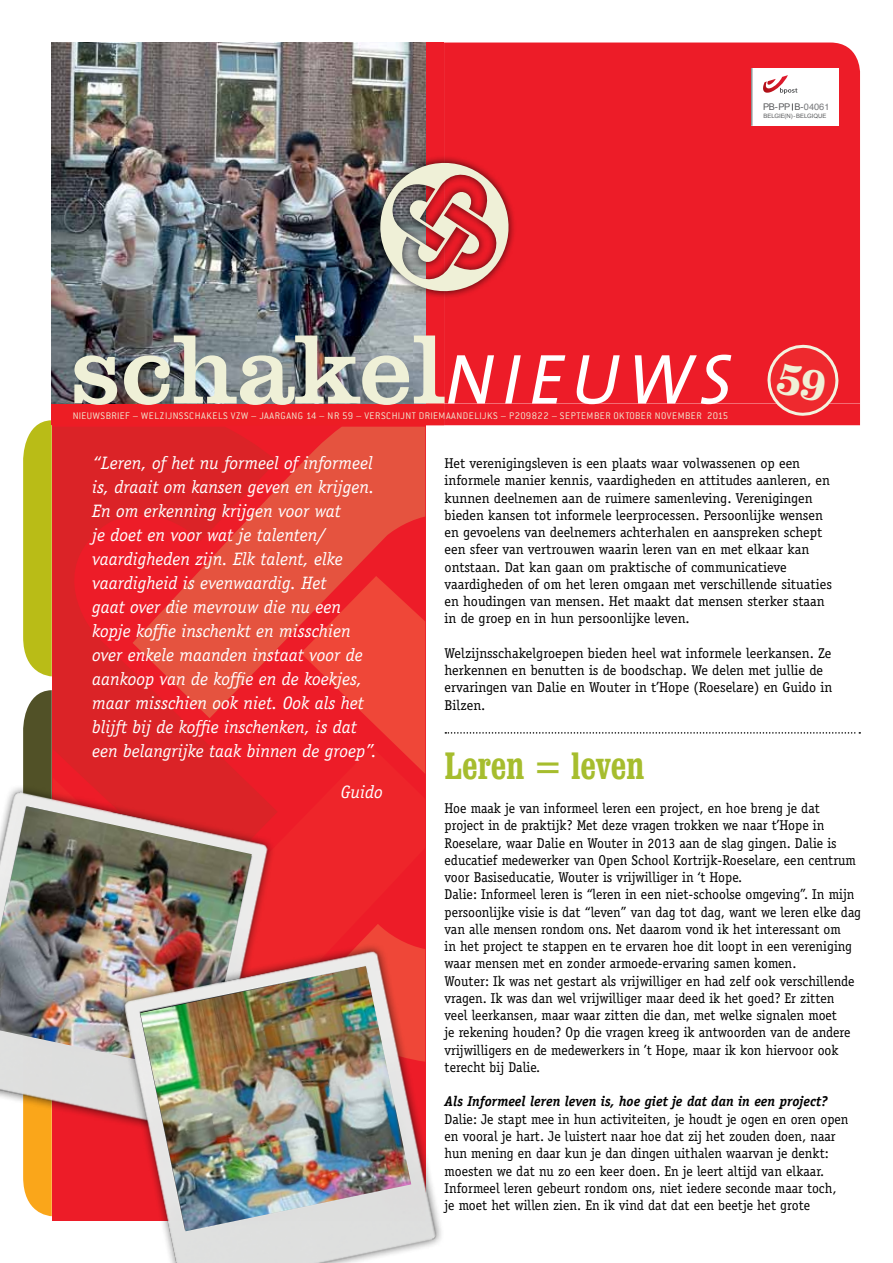
<style>
.page{position:relative;width:893px;height:1263px;background:#fff}
.page>*{position:absolute;margin:0;border:0;box-sizing:border-box;transform-origin:0 0}
.t1{font:700 condensed 37.5px "Clarendon BT";color:#a6bd2e}
.t2{font:italic 18px/24px "Officina Serif Std";color:#fff}
.t3{font:14.25px/17.2px "Officina Serif Std";color:#000}
.t4{font:italic 700 14.25px "Officina Serif Std";color:#000}
.t5{font:300 10.5px "Conduit ITC";letter-spacing:.055em;color:#f0f0d7}
.t6{font:9.15px "Arial";color:#58595b}
.t7{font:6px "Arial";letter-spacing:-.005em;color:#58595b}
.s1{font-family:"Helvetica";color:#77787b}
</style>
<div class="page">
<div style="left:444px;top:43px;width:416px;height:292px;background:#ed1c28"></div>
<img style="left:51px;top:43px;width:374px;height:292px">
<div style="left:372px;top:155px;width:145px;height:144px;background:#000;opacity:.75"></div>
<img style="left:375px;top:157px;width:139px;height:140px">
<div style="left:751px;top:68px;width:87px;height:58px;background:#fff"></div>
<hr style="left:751px;top:68px;width:1px;height:57px;background:#58595b">
<svg style="left:763px;top:75px;width:34px;height:19px"></svg>
<img style="left:0;top:787px;width:23px;height:315px">
<img style="left:0;top:806px;width:23px;height:268px">
<img style="left:91px;top:1216px;width:350px;height:47px">
<img style="left:140px;top:1216px;width:271px;height:15px">
<img style="left:23px;top:335px;width:837px;height:881px">
<p class="t6" style="left:763px;top:101px;width:68px">PB-PP B-<span class="s1">04061</span></p>
<p class="t7" style="left:763px;top:112px;width:64px">BELGIE(N) - BELGIQUE</p>
<p class="t5" style="left:73px;top:410px;width:494px">NIEUWSBRIEF – WELZIJNSSCHAKELS VZW – JAARGANG 14 – NR 59 – VERSCHIJNT DRIEMAANDELIJKS – P209822 – SEPTEMBER</p>
<p class="t5" style="left:614px;top:410px;width:28px">OKTOBER</p>
<p class="t5" style="left:655px;top:410px;width:19px">NOVEMBER</p>
<p class="t5" style="left:707px;top:410px;width:23px">2015</p>
<p class="t2" style="left:92px;top:451px;width:286px">“Leren, of het nu formeel of informeel is, draait om kansen geven en krijgen.<br>En om erkenning krijgen voor wat<br>je doet en voor wat je talenten/ vaardigheden zijn. Elk talent, elke vaardigheid is evenwaardig. Het<br>gaat over die mevrouw die nu een kopje koffie inschenkt en misschien over enkele maanden instaat voor de aankoop van de koffie en de koekjes, maar misschien ook niet. Ook als het blijft bij de koffie inschenken, is dat een belangrijke taak binnen de groep”.</p>
<p class="t2" style="left:341px;top:780px;width:43px">Guido</p>
<p class="t3" style="left:445px;top:455px;width:389px">Het verenigingsleven is een plaats waar volwassenen op een informele manier kennis, vaardigheden en attitudes aanleren, en kunnen deelnemen aan de ruimere samenleving. Verenigingen bieden kansen tot informele leerprocessen. Persoonlijke wensen en gevoelens van deelnemers achterhalen en aanspreken schept een sfeer van vertrouwen waarin leren van en met elkaar kan ontstaan. Dat kan gaan om praktische of communicatieve vaardigheden of om het leren omgaan met verschillende situaties en houdingen van mensen. Het maakt dat mensen sterker staan in de groep en in hun persoonlijke leven.</p>
<p class="t3" style="left:445px;top:644px;width:389px">Welzijnsschakelgroepen bieden heel wat informele leerkansen. Ze herkennen en benutten is de boodschap. We delen met jullie de ervaringen van Dalie en Wouter in t’Hope (Roeselare) en Guido in Bilzen.</p>
<h1 class="t1" style="left:445px;top:742px;width:201px">Leren = leven</h1>
<p class="t3" style="left:445px;top:800px;width:418px">Hoe maak je van informeel leren een project, en hoe breng je dat project in de praktijk? Met deze vragen trokken we naar t’Hope in Roeselare, waar Dalie en Wouter in 2013 aan de slag gingen. Dalie is educatief medewerker van Open School Kortrijk-Roeselare, een centrum voor Basiseducatie, Wouter is vrijwilliger in ‘t Hope.<br>Dalie: Informeel leren is “leren in een niet-schoolse omgeving”. In mijn persoonlijke visie is dat “leven” van dag tot dag, want we leren elke dag van alle mensen rondom ons. Net daarom vond ik het interessant om<br>in het project te stappen en te ervaren hoe dit loopt in een vereniging waar mensen met en zonder armoede-ervaring samen komen.<br>Wouter: Ik was net gestart als vrijwilliger en had zelf ook verschillende vragen. Ik was dan wel vrijwilliger maar deed ik het goed? Er zitten veel leerkansen, maar waar zitten die dan, met welke signalen moet<br>je rekening houden? Op die vragen kreeg ik antwoorden van de andere vrijwilligers en de medewerkers in ’t Hope, maar ik kon hiervoor ook terecht bij Dalie.</p>
<p class="t4" style="left:445px;top:1093px;width:384px">Als Informeel leren leven is, hoe giet je dat dan in een project?</p>
<p class="t3" style="left:445px;top:1110px;width:405px">Dalie: Je stapt mee in hun activiteiten, je houdt je ogen en oren open en vooral je hart. Je luistert naar hoe dat zij het zouden doen, naar hun mening en daar kun je dan dingen uithalen waarvan je denkt: moesten we dat nu zo een keer doen. En je leert altijd van elkaar.<br>Informeel leren gebeurt rondom ons, niet iedere seconde maar toch, je moet het willen zien. En ik vind dat dat een beetje het grote</p>
</div>
